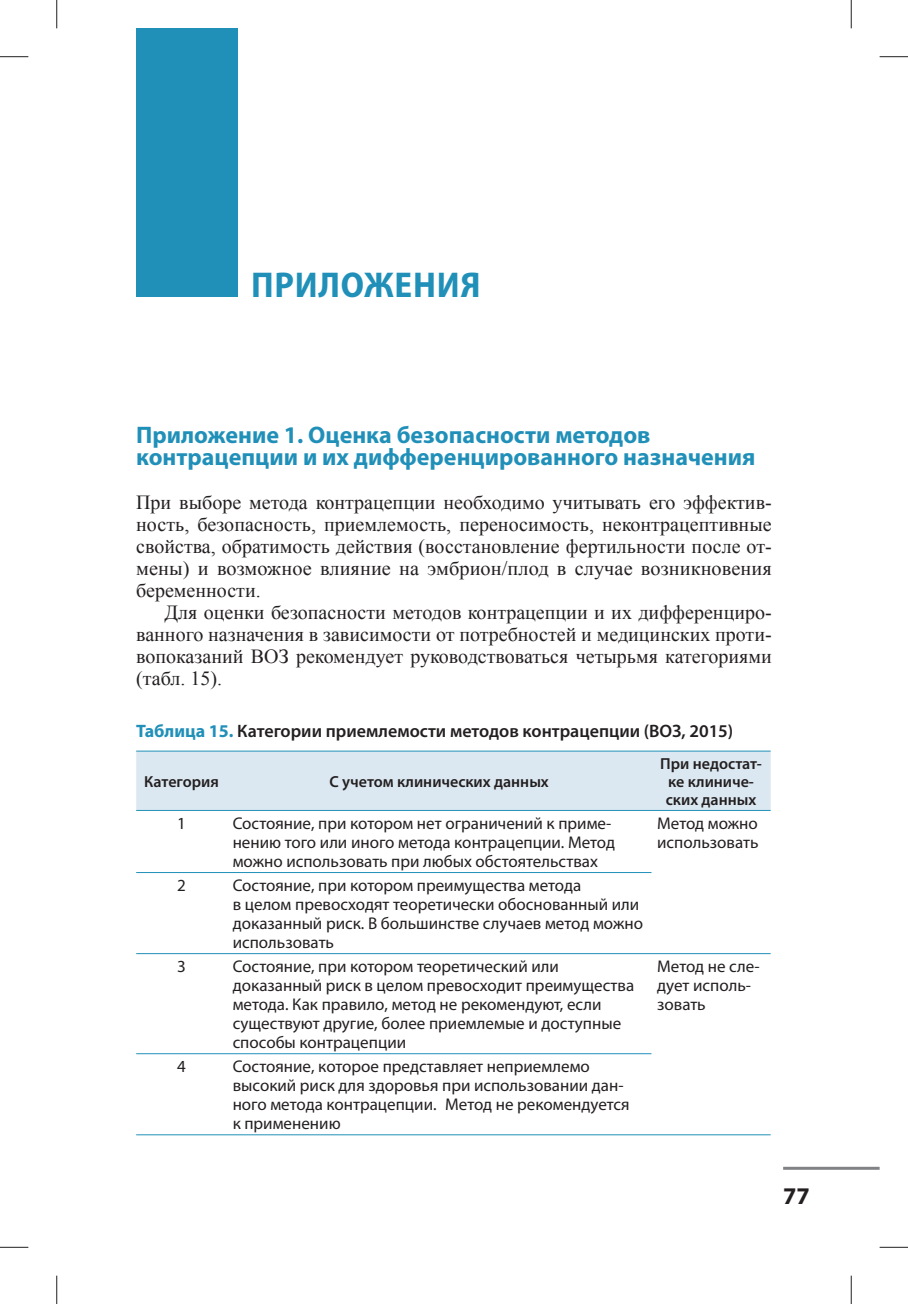
<style>
.page{position:relative;width:908px;height:1304px;background:#fff}
.page>*{position:absolute;margin:0;border:0;box-sizing:border-box;transform-origin:0 0}
.t1{font:700 semi-condensed 36px "Myriad Pro";letter-spacing:.02em;color:#2190b9}
.t2{font:700 24px/22px "Myriad Pro";color:#2190b9}
.t3{font:700 24px "Myriad Pro";color:#231f20}
.t4{font:20px/22px "Times New Roman";color:#231f20;text-align:justify}
.t5{font:600 18px "Myriad Pro";color:#231f20}
.t6{font:17px/19px "Myriad Pro";color:#231f20}
.t7{font:600 16px/18px "Myriad Pro";color:#231f20;text-align:center}
.s1{font-weight:700;color:#2190b9}
</style>
<div class="page">
<hr style="left:782px;top:1167px;width:97px;height:3px;background:#808285">
<div style="left:136px;top:28px;width:101px;height:269px;background:#2190b9"></div>
<div style="left:136px;top:752px;width:634px;height:58px;background:#dce8f1"></div>
<svg style="left:136px;top:872px;width:634px;height:183px"></svg>
<hr style="left:136px;top:872px;width:515px;height:1px;background:#2190b9">
<hr style="left:136px;top:953px;width:634px;height:1px;background:#2190b9">
<hr style="left:136px;top:1053px;width:515px;height:1px;background:#2190b9">
<hr style="left:136px;top:1134px;width:634px;height:1px;background:#2190b9">
<hr style="left:136px;top:751px;width:634px;height:1px;background:#2190b9">
<hr style="left:136px;top:810px;width:634px;height:1px;background:#2190b9">
<svg style="left:0;top:56px;width:28px;height:1px"></svg>
<svg style="left:879px;top:56px;width:28px;height:1px"></svg>
<svg style="left:0;top:1247px;width:28px;height:1px"></svg>
<svg style="left:879px;top:1247px;width:28px;height:1px"></svg>
<svg style="left:56px;top:0;width:1px;height:28px"></svg>
<svg style="left:56px;top:1276px;width:1px;height:28px"></svg>
<svg style="left:850px;top:0;width:1px;height:28px"></svg>
<svg style="left:850px;top:1276px;width:1px;height:28px"></svg>
<h1 class="t1" style="left:251px;top:271px;width:231px">ПРИЛОЖЕНИЯ</h1>
<h2 class="t2" style="left:136px;top:426px;width:620px">Приложение 1. Оценка безопасности методов контрацепции и их дифференцированного назначения</h2>
<p class="t4" style="left:136px;top:491px;width:636px">При выборе метода контрацепции необходимо учитывать его эффектив&shy;ность, безопасность, приемлемость, переносимость, неконтрацептивные свойства, обратимость действия (восстановление фертильности после от&shy;мены) и возможное влияние на эмбрион/плод в случае возникновения беременности.</p>
<p class="t4" style="left:136px;top:601px;width:636px;text-indent:28px">Для оценки безопасности методов контрацепции и их дифференциро&shy;ванного назначения в зависимости от потребностей и медицинских проти&shy;вопоказаний ВОЗ рекомендует руководствоваться четырьмя категориями (табл. 15).</p>
<p class="t5" style="left:136px;top:724px;width:598px"><span class="s1">Таблица 15.</span> Категории приемлемости методов контрацепции (ВОЗ, 2015)</p>
<p class="t7" style="left:144px;top:774px;width:76px">Категория</p>
<p class="t7" style="left:329px;top:774px;width:221px">С учетом клинических данных</p>
<p class="t7" style="left:660px;top:756px;width:103px">При недостат&shy;ке клиниче&shy;ских данных</p>
<p class="t6" style="left:177px;top:815px;width:10px">1</p>
<p class="t6" style="left:232px;top:815px;width:384px">Состояние, при котором нет ограничений к приме&shy;нению того или иного метода контрацепции. Метод можно использовать при любых обстоятельствах</p>
<p class="t6" style="left:657px;top:815px;width:103px">Метод можно использовать</p>
<p class="t6" style="left:177px;top:877px;width:10px">2</p>
<p class="t6" style="left:232px;top:877px;width:411px">Состояние, при котором преимущества метода<br>в целом превосходят теоретически обоснованный или доказанный риск. В большинстве случаев метод можно использовать</p>
<p class="t6" style="left:177px;top:958px;width:10px">3</p>
<p class="t6" style="left:232px;top:958px;width:403px">Состояние, при котором теоретический или доказанный риск в целом превосходит преимущества метода. Как правило, метод не рекомендуют, если существуют другие, более приемлемые и доступные способы контрацепции</p>
<p class="t6" style="left:657px;top:958px;width:104px">Метод не сле&shy;дует исполь&shy;зовать</p>
<p class="t6" style="left:177px;top:1058px;width:10px">4</p>
<p class="t6" style="left:232px;top:1058px;width:398px">Состояние, которое представляет неприемлемо высокий риск для здоровья при использовании дан&shy;ного метода контрацепции. Метод не рекомендуется к применению</p>
<h2 class="t3" style="left:782px;top:1187px;width:28px">77</h2>
</div>
